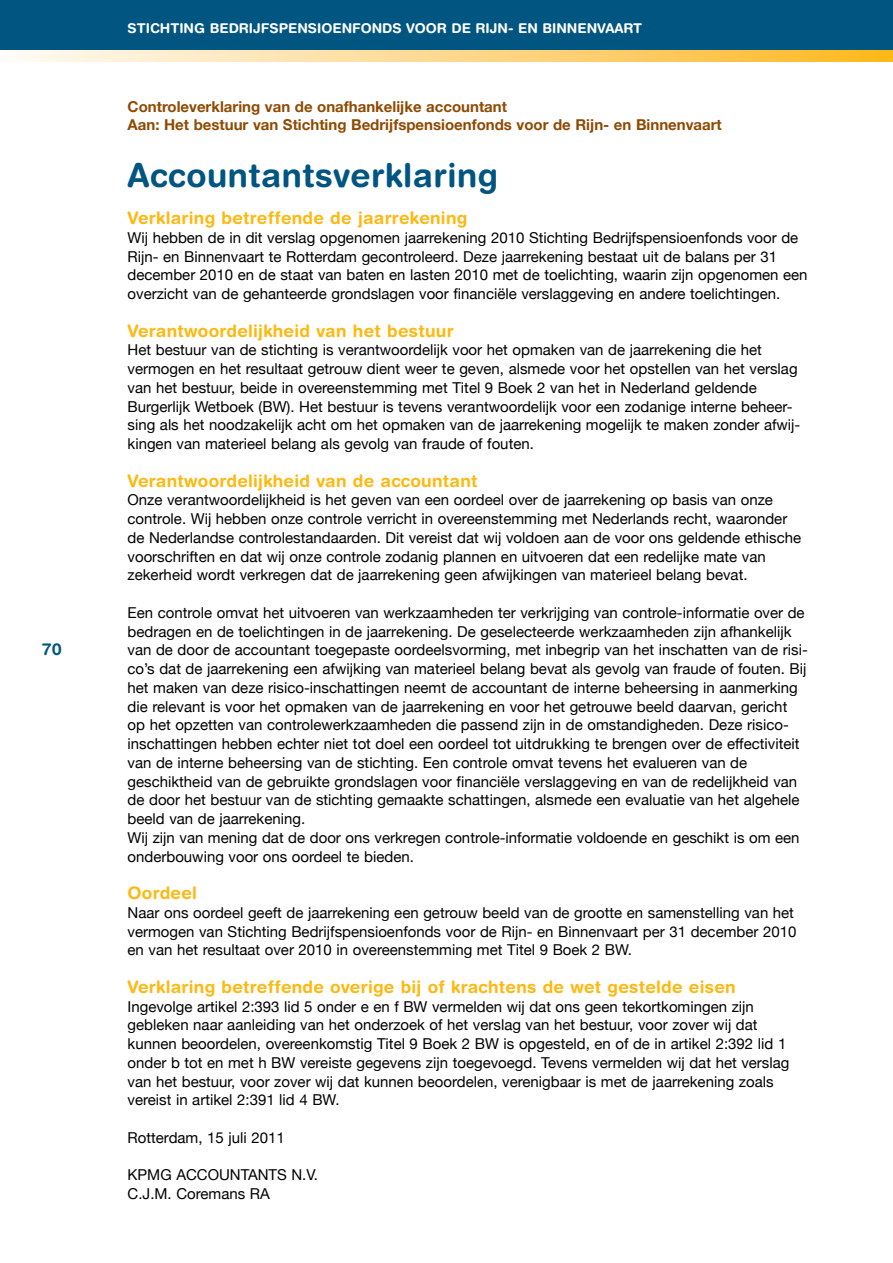
<style>
.page{position:relative;width:893px;height:1263px;background:#fff}
.page>*{position:absolute;margin:0;border:0;box-sizing:border-box;transform-origin:0 0}
.t1{font:700 33px "Helvetica Rounded";letter-spacing:.015em;color:#005581}
.t2{font:700 17.25px "Helvetica Rounded";letter-spacing:.015em;color:#fdb913}
.t3{font:700 16.5px "Helvetica Rounded";color:#005581}
.t4{font:15px/18.8px "Helvetica Neue";color:#000}
.t5{font:700 15px/18.8px "Helvetica Neue";color:#8f4a02}
.t6{font:700 13.5px "Helvetica Rounded";color:#fff}
</style>
<div class="page">
<div style="left:0;top:0;width:893px;height:61px;background:#005581"></div>
<svg style="left:0;top:50px;width:893px;height:12px;background:#fed98d"></svg>
<p class="t3" style="left:42px;top:639px;width:21px">70</p>
<p class="t6" style="left:128px;top:20px;width:516px">Stichting Bedrij fspensioenfonds voor de Rij n- en Binnenvaart</p>
<p class="t5" style="left:128px;top:96px;width:596px">Controleverklaring van de onafhankelijke accountant<br>Aan: Het bestuur van Stichting Bedrijfspensioenfonds voor de Rijn- en Binnenvaart</p>
<h1 class="t1" style="left:128px;top:155px;width:372px">Accountantsverklaring</h1>
<p class="t2" style="left:128px;top:207px;width:341px">Verklaring betreffende de jaarrekening</p>
<p class="t4" style="left:128px;top:228px;width:681px">Wij hebben de in dit verslag opgenomen jaarrekening 2010 Stichting Bedrijfspensioenfonds voor de Rijn- en Binnenvaart te Rotterdam gecontroleerd. Deze jaarrekening bestaat uit de balans per 31 december 2010 en de staat van baten en lasten 2010 met de toelichting, waarin zijn opgenomen een overzicht van de gehanteerde grondslagen voor financiële verslaggeving en andere toelichtingen.</p>
<p class="t2" style="left:128px;top:320px;width:328px">Verantwoordelijkheid van het bestuur</p>
<p class="t4" style="left:128px;top:340px;width:674px">Het bestuur van de stichting is verantwoordelijk voor het opmaken van de jaarrekening die het vermogen en het resultaat getrouw dient weer te geven, alsmede voor het opstellen van het verslag van het bestuur, beide in overeenstemming met Titel 9 Boek 2 van het in Nederland geldende Burgerlijk Wetboek (BW). Het bestuur is tevens verantwoordelijk voor een zodanige interne beheer&shy;sing als het noodzakelijk acht om het opmaken van de jaarrekening mogelijk te maken zonder afwij&shy;kingen van materieel belang als gevolg van fraude of fouten.</p>
<p class="t2" style="left:128px;top:470px;width:351px">Verantwoordelijkheid van de accountant</p>
<p class="t4" style="left:128px;top:490px;width:675px">Onze verantwoordelijkheid is het geven van een oordeel over de jaarrekening op basis van onze controle. Wij hebben onze controle verricht in overeenstemming met Nederlands recht, waaronder de Nederlandse controlestandaarden. Dit vereist dat wij voldoen aan de voor ons geldende ethische voorschriften en dat wij onze controle zodanig plannen en uitvoeren dat een redelijke mate van zekerheid wordt verkregen dat de jaarrekening geen afwijkingen van materieel belang bevat.</p>
<p class="t4" style="left:128px;top:603px;width:682px">Een controle omvat het uitvoeren van werkzaamheden ter verkrijging van controle-informatie over de bedragen en de toelichtingen in de jaarrekening. De geselecteerde werkzaamheden zijn afhankelijk van de door de accountant toegepaste oordeelsvorming, met inbegrip van het inschatten van de risi&shy;co’s dat de jaarrekening een afwijking van materieel belang bevat als gevolg van fraude of fouten. Bij het maken van deze risico-inschattingen neemt de accountant de interne beheersing in aanmerking die relevant is voor het opmaken van de jaarrekening en voor het getrouwe beeld daarvan, gericht op het opzetten van controlewerkzaamheden die passend zijn in de omstandigheden. Deze risico&shy;inschattingen hebben echter niet tot doel een oordeel tot uitdrukking te brengen over de effectiviteit van de interne beheersing van de stichting. Een controle omvat tevens het evalueren van de geschiktheid van de gebruikte grondslagen voor financiële verslaggeving en van de redelijkheid van de door het bestuur van de stichting gemaakte schattingen, alsmede een evaluatie van het algehele beeld van de jaarrekening.<br>Wij zijn van mening dat de door ons verkregen controle-informatie voldoende en geschikt is om een onderbouwing voor ons oordeel te bieden.</p>
<p class="t2" style="left:128px;top:882px;width:71px">Oordeel</p>
<p class="t4" style="left:128px;top:903px;width:670px">Naar ons oordeel geeft de jaarrekening een getrouw beeld van de grootte en samenstelling van het vermogen van Stichting Bedrijfspensioenfonds voor de Rijn- en Binnenvaart per 31 december 2010 en van het resultaat over 2010 in overeenstemming met Titel 9 Boek 2 BW.</p>
<p class="t2" style="left:128px;top:976px;width:610px">Verklaring betreffende overige bij of krachtens de wet gestelde eisen</p>
<p class="t4" style="left:128px;top:997px;width:663px">Ingevolge artikel 2:393 lid 5 onder e en f BW vermelden wij dat ons geen tekortkomingen zijn gebleken naar aanleiding van het onderzoek of het verslag van het bestuur, voor zover wij dat kunnen beoordelen, overeenkomstig Titel 9 Boek 2 BW is opgesteld, en of de in artikel 2:392 lid 1 onder b tot en met h BW vereiste gegevens zijn toegevoegd. Tevens vermelden wij dat het verslag van het bestuur, voor zover wij dat kunnen beoordelen, verenigbaar is met de jaarrekening zoals vereist in artikel 2:391 lid 4 BW.</p>
<p class="t4" style="left:128px;top:1128px;width:159px">Rotterdam, 15 juli 2011</p>
<p class="t4" style="left:128px;top:1165px;width:192px">KPMG ACCOUNTANTS N.V.<br>C.J.M. Coremans RA</p>
</div>
